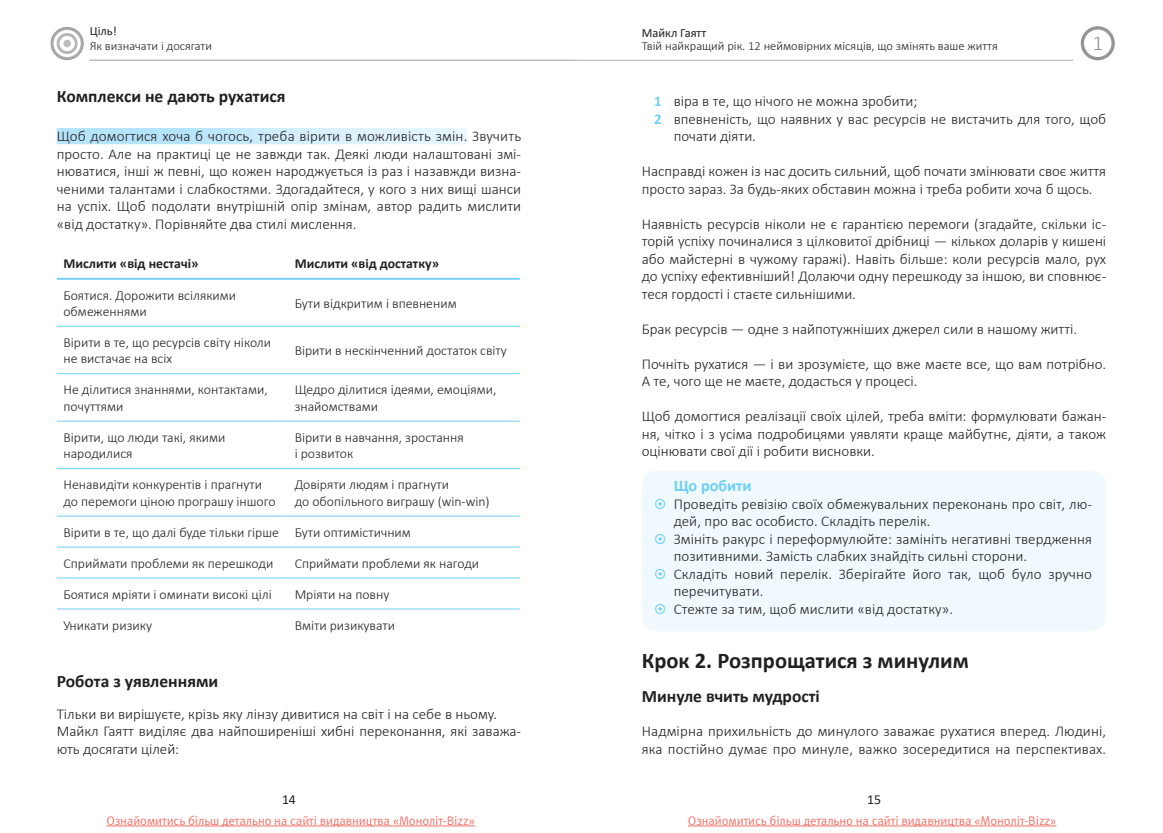
<style>
.page{position:relative;width:1163px;height:833px;background:#fff}
.page>*{position:absolute;margin:0;border:0;box-sizing:border-box;transform-origin:0 0}
.t1{font:700 22.5px "Calibri";color:#231f20}
.t2{font:300 21.25px "Calibri";color:#939598}
.t3{font:700 17.5px "Calibri";color:#231f20}
.t4{font:700 16.25px "Calibri";color:#6dcff6}
.t5{font:300 15px/17.5px "Calibri";color:#231f20}
.t6{font:300 13.75px/16.5px "Calibri";color:#231f20}
.t7{font:700 13.75px "Calibri";color:#231f20}
.t8{font:13.75px "Calibri";color:#231f20}
.t9{font:12.5px "Meta Pro";letter-spacing:-.01em;color:#f37167}
.t10{font:300 12.5px "Calibri";color:#231f20}
.t11{font:12.5px "Calibri";color:#231f20}
.s1{font-weight:700;color:#6dcff6}
</style>
<div class="page">
<div style="left:1080px;top:26px;width:34px;height:34px;border:3px solid #939598;border-radius:50%"></div>
<hr style="left:90px;top:60px;width:491px;height:1px;background:#bcbec0">
<hr style="left:581px;top:60px;width:492px;height:1px;background:#bcbec0">
<div style="left:48px;top:24px;width:38px;height:36px;background:#fff;opacity:.31"></div>
<div style="left:63px;top:40px;width:8px;height:7px;background:#b9bbbd;border-radius:50%"></div>
<div style="left:641px;top:471px;width:464px;height:160px;background:#eff9fe;border-radius:14px"></div>
<div style="left:57px;top:128px;width:410px;height:16px;background:linear-gradient(to right,#abe0f9,#eaf7fe)"></div>
<hr style="left:57px;top:326px;width:231px;height:1px;background:#6dcff6">
<hr style="left:288px;top:326px;width:232px;height:1px;background:#6dcff6">
<hr style="left:57px;top:373px;width:231px;height:1px;background:#6dcff6">
<hr style="left:288px;top:373px;width:232px;height:1px;background:#6dcff6">
<hr style="left:57px;top:421px;width:231px;height:1px;background:#6dcff6">
<hr style="left:288px;top:421px;width:232px;height:1px;background:#6dcff6">
<hr style="left:57px;top:468px;width:231px;height:1px;background:#6dcff6">
<hr style="left:288px;top:468px;width:232px;height:1px;background:#6dcff6">
<hr style="left:57px;top:516px;width:231px;height:1px;background:#6dcff6">
<hr style="left:288px;top:516px;width:232px;height:1px;background:#6dcff6">
<hr style="left:57px;top:547px;width:231px;height:1px;background:#6dcff6">
<hr style="left:288px;top:547px;width:232px;height:1px;background:#6dcff6">
<hr style="left:57px;top:577px;width:231px;height:1px;background:#6dcff6">
<hr style="left:288px;top:577px;width:232px;height:1px;background:#6dcff6">
<hr style="left:57px;top:608px;width:231px;height:1px;background:#6dcff6">
<hr style="left:288px;top:608px;width:232px;height:1px;background:#6dcff6">
<hr style="left:57px;top:278px;width:231px;height:2px;background:#6dcff6">
<hr style="left:288px;top:278px;width:232px;height:2px;background:#6dcff6">
<hr style="left:687px;top:825px;width:369px;height:1px;background:#f37167">
<hr style="left:106px;top:825px;width:369px;height:1px;background:#f37167">
<p class="t11" style="left:90px;top:22px;width:29px">Ціль!</p>
<p class="t10" style="left:90px;top:38px;width:124px">Як визначати і досягати</p>
<p class="t3" style="left:57px;top:84px;width:230px">Комплекси не дають рухатися</p>
<p class="t5" style="left:57px;top:127px;width:466px;text-align:justify">Щоб домогтися хоча б чогось, треба вірити в можливість змін. Звучить просто. Але на практиці це не завжди так. Деякі люди налаштовані змі&shy;нюватися, інші ж певні, що кожен народжується із раз і назавжди визна&shy;ченими талантами і слабкостями. Здогадайтеся, у кого з них вищі шанси на успіх. Щоб подолати внутрішній опір змінам, автор радить мислити «від достатку». Порівняйте два стилі мислення.</p>
<p class="t7" style="left:63px;top:254px;width:136px">Мислити «від нестачі»</p>
<p class="t7" style="left:294px;top:254px;width:146px">Мислити «від достатку»</p>
<p class="t6" style="left:63px;top:287px;width:174px">Боятися. Дорожити всілякими обмеженнями</p>
<p class="t6" style="left:294px;top:295px;width:163px">Бути відкритим і впевненим</p>
<p class="t6" style="left:63px;top:334px;width:209px">Вірити в те, що ресурсів світу ніколи не вистачає на всіх</p>
<p class="t6" style="left:294px;top:342px;width:214px">Вірити в нескінченний достаток світу</p>
<p class="t6" style="left:63px;top:381px;width:206px">Не ділитися знаннями, контактами, почуттями</p>
<p class="t6" style="left:294px;top:381px;width:203px">Щедро ділитися ідеями, емоціями, знайомствами</p>
<p class="t6" style="left:63px;top:429px;width:164px">Вірити, що люди такі, якими народилися</p>
<p class="t6" style="left:294px;top:429px;width:171px">Вірити в навчання, зростання і розвиток</p>
<p class="t6" style="left:63px;top:476px;width:213px">Ненавидіти конкурентів і прагнути до перемоги ціною програшу іншого</p>
<p class="t6" style="left:294px;top:476px;width:196px">Довіряти людям і прагнути<br>до обопільного виграшу (win-win)</p>
<p class="t6" style="left:63px;top:524px;width:349px">Вірити в те, що далі буде тільки гірше Бути оптимістичним</p>
<p class="t6" style="left:63px;top:555px;width:211px">Сприймати проблеми як перешкоди</p>
<p class="t6" style="left:294px;top:555px;width:186px">Сприймати проблеми як нагоди</p>
<p class="t6" style="left:63px;top:585px;width:210px">Боятися мріяти і оминати високі цілі</p>
<p class="t6" style="left:294px;top:585px;width:96px">Мріяти на повну</p>
<p class="t6" style="left:63px;top:617px;width:90px">Уникати ризику</p>
<p class="t6" style="left:294px;top:617px;width:102px">Вміти ризикувати</p>
<p class="t3" style="left:57px;top:668px;width:163px">Робота з уявленнями</p>
<p class="t5" style="left:57px;top:705px;width:466px">Тільки ви вирішуєте, крізь яку лінзу дивитися на світ і на себе в ньому.<br>Майкл Гаятт виділяє два найпоширеніші хибні переконання, які заважа&shy;ють досягати цілей:</p>
<p class="t11" style="left:641px;top:24px;width:66px">Майкл Гаятт</p>
<p class="t10" style="left:641px;top:39px;width:357px">Твій найкращий рік. 12 неймовірних місяців, що змінять ваше життя</p>
<h2 class="t2" style="left:1092px;top:30px;width:12px">1</h2>
<p class="t5" style="left:654px;top:92px;width:265px"><span class="s1">1</span> віра в те, що нічого не можна зробити;</p>
<p class="t5" style="left:654px;top:110px;width:453px"><span class="s1">2</span> впевненість, що наявних у вас ресурсів не вистачить для того, щоб</p>
<p class="t5" style="left:673px;top:127px;width:84px">почати діяти.</p>
<p class="t5" style="left:641px;top:162px;width:466px">Насправді кожен із нас досить сильний, щоб почати змінювати своє життя просто зараз. За будь-яких обставин можна і треба робити хоча б щось.</p>
<p class="t5" style="left:641px;top:215px;width:466px;text-align:justify">Наявність ресурсів ніколи не є гарантією перемоги (згадайте, скільки іс&shy;торій успіху починалися з цілковитої дрібниці — кількох доларів у кишені або майстерні в чужому гаражі). Навіть більше: коли ресурсів мало, рух до успіху ефективніший! Долаючи одну перешкоду за іншою, ви сповнює&shy;теся гордості і стаєте сильнішими.</p>
<p class="t5" style="left:641px;top:320px;width:437px">Брак ресурсів — одне з найпотужніших джерел сили в нашому житті.</p>
<p class="t5" style="left:641px;top:355px;width:466px">Почніть рухатися — і ви зрозумієте, що вже маєте все, що вам потрібно.<br>А те, чого ще не маєте, додасться у процесі.</p>
<p class="t5" style="left:641px;top:407px;width:466px;text-align:justify">Щоб домогтися реалізації своїх цілей, треба вміти: формулювати бажан&shy;ня, чітко і з усіма подробицями уявляти краще майбутнє, діяти, а також оцінювати свої дії і робити висновки.</p>
<p class="t4" style="left:673px;top:474px;width:79px">Що робити</p>
<p class="t5" style="left:673px;top:495px;width:420px">Проведіть ревізію своїх обмежувальних переконань про світ, лю&shy;дей, про вас особисто. Складіть перелік.<br>Змініть ракурс і переформулюйте: замініть негативні твердження позитивними. Замість слабких знайдіть сильні сторони.<br>Складіть новий перелік. Зберігайте його так, щоб було зручно перечитувати.<br>Стежте за тим, щоб мислити «від достатку».</p>
<h1 class="t1" style="left:641px;top:644px;width:328px">Крок 2. Розпрощатися з минулим</h1>
<p class="t3" style="left:641px;top:684px;width:180px">Минуле вчить мудрості</p>
<p class="t5" style="left:641px;top:722px;width:466px">Надмірна прихильність до минулого заважає рухатися вперед. Людині, яка постійно думає про минуле, важко зосередитися на перспективах.</p>
<p class="t8" style="left:282px;top:789px;width:15px">14</p>
<p class="t8" style="left:866px;top:789px;width:15px">15</p>
<p class="t9" style="left:106px;top:812px;width:370px">Ознайомитись більш детально на сайті видавництва «Моноліт-Bizz»</p>
<p class="t9" style="left:687px;top:812px;width:370px">Ознайомитись більш детально на сайті видавництва «Моноліт-Bizz»</p>
</div>
